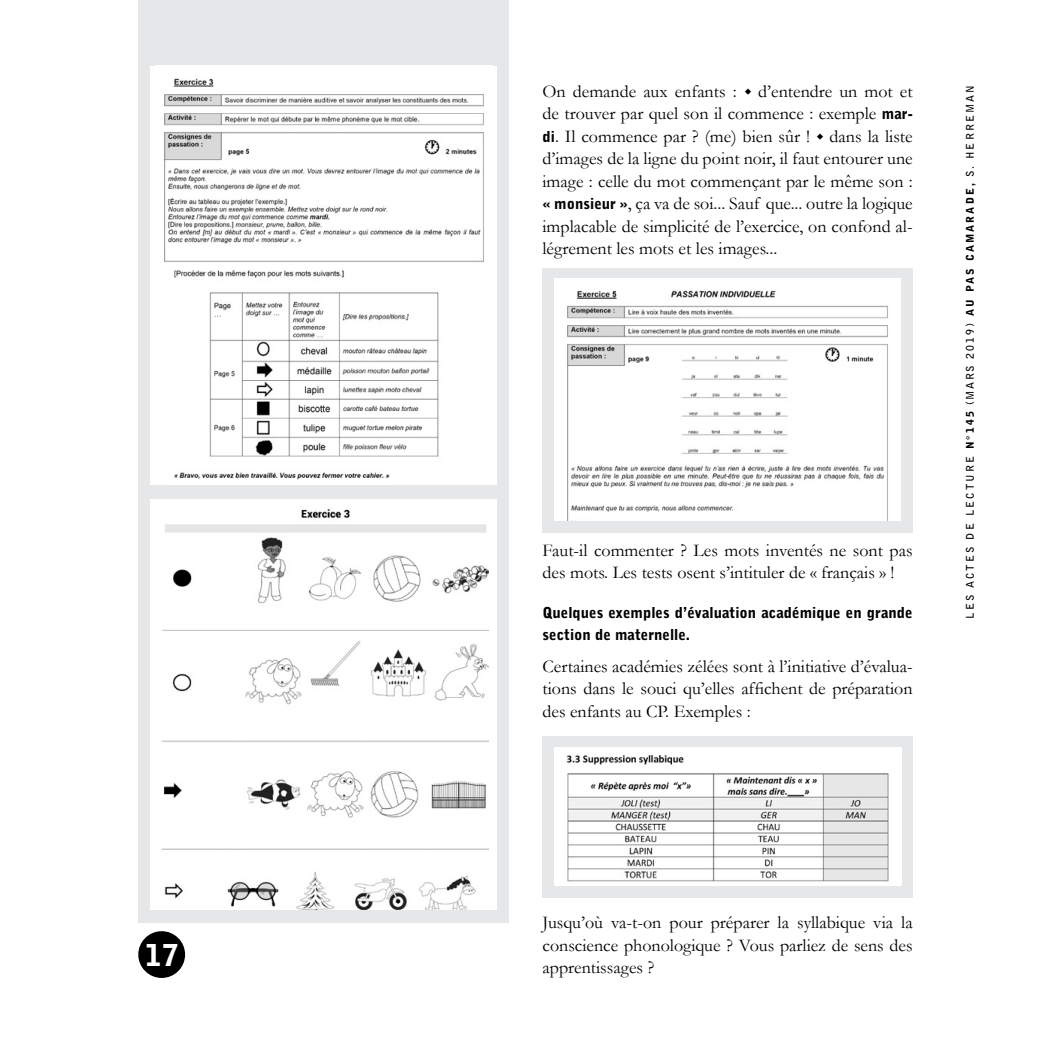
<style>
.page{position:relative;width:1051px;height:1063px;background:#fff}
.page>*{position:absolute;margin:0;border:0;box-sizing:border-box;transform-origin:0 0}
.t1{font:900 30px "Bell Gothic Std";color:#fff}
.t2{font:18px/22.5px "Garamond";color:#000;text-align:justify}
.t3{font:900 15px/22.5px "Bell Gothic Std";color:#000}
.t4{font:700 10.5px "Bell Gothic Std";letter-spacing:.2em;color:#000}
.s1{font-family:"Bell Gothic Std";font-weight:900;font-size:15px}
.s2{font-weight:900}
</style>
<div class="page">
<div style="left:542px;top:268px;width:370px;height:264px;background:#e6e7e8"></div>
<div style="left:554px;top:278px;width:346px;height:243px;background:#fff"></div>
<img style="left:567px;top:290px;width:321px;height:231px">
<div style="left:542px;top:736px;width:370px;height:162px;background:#e6e7e8"></div>
<img style="left:554px;top:748px;width:346px;height:138px">
<div style="left:138px;top:0;width:370px;height:923px;background:#e6e7e8"></div>
<div style="left:150px;top:66px;width:346px;height:419px;background:#fff"></div>
<img style="left:164px;top:78px;width:320px;height:402px">
<div style="left:150px;top:500px;width:346px;height:410px;background:#fff"></div>
<img style="left:161px;top:509px;width:327px;height:401px">
<div style="left:138px;top:931px;width:47px;height:47px;background:#000;border-radius:50%"></div>
<h1 class="t1" style="left:145px;top:938px;width:35px">17</h1>
<p class="t2" style="left:542px;top:79px;width:371px">On demande aux enfants : d’entendre un mot et de trouver par quel son il commence : exemple <span class="s1">mar&shy;di</span>. Il commence par ? (me) bien sûr ! dans la liste d’images de la ligne du point noir, il faut entourer une image : celle du mot commençant par le même son : <span class="s1">« monsieur »</span>, ça va de soi... Sauf que... outre la logique implacable de simplicité de l’exercice, on confond al&shy;légrement les mots et les images...</p>
<p class="t2" style="left:542px;top:538px;width:371px">Faut-il commenter ? Les mots inventés ne sont pas des mots. Les tests osent s’intituler de « français » !</p>
<p class="t3" style="left:542px;top:601px;width:371px">Quelques exemples d’évaluation académique en grande section de maternelle.</p>
<p class="t2" style="left:542px;top:654px;width:371px">Certaines académies zélées sont à l’initiative d’évalua&shy;tions dans le souci qu’elles affichent de préparation des enfants au CP. Exemples :</p>
<p class="t4" style="left:963px;top:619px;width:535px;rotate:-90deg">LES ACTES DE LECTURE <span class="s2">n°145</span> (mars 2019) <span class="s2">a u pa s ca ma ra de,</span> S. herre man</p>
<p class="t2" style="left:542px;top:911px;width:371px">Jusqu’où va-t-on pour préparer la syllabique via la conscience phonologique ? Vous parliez de sens des</p>
<p class="t2" style="left:542px;top:956px;width:113px">apprentissages ?</p>
</div>
